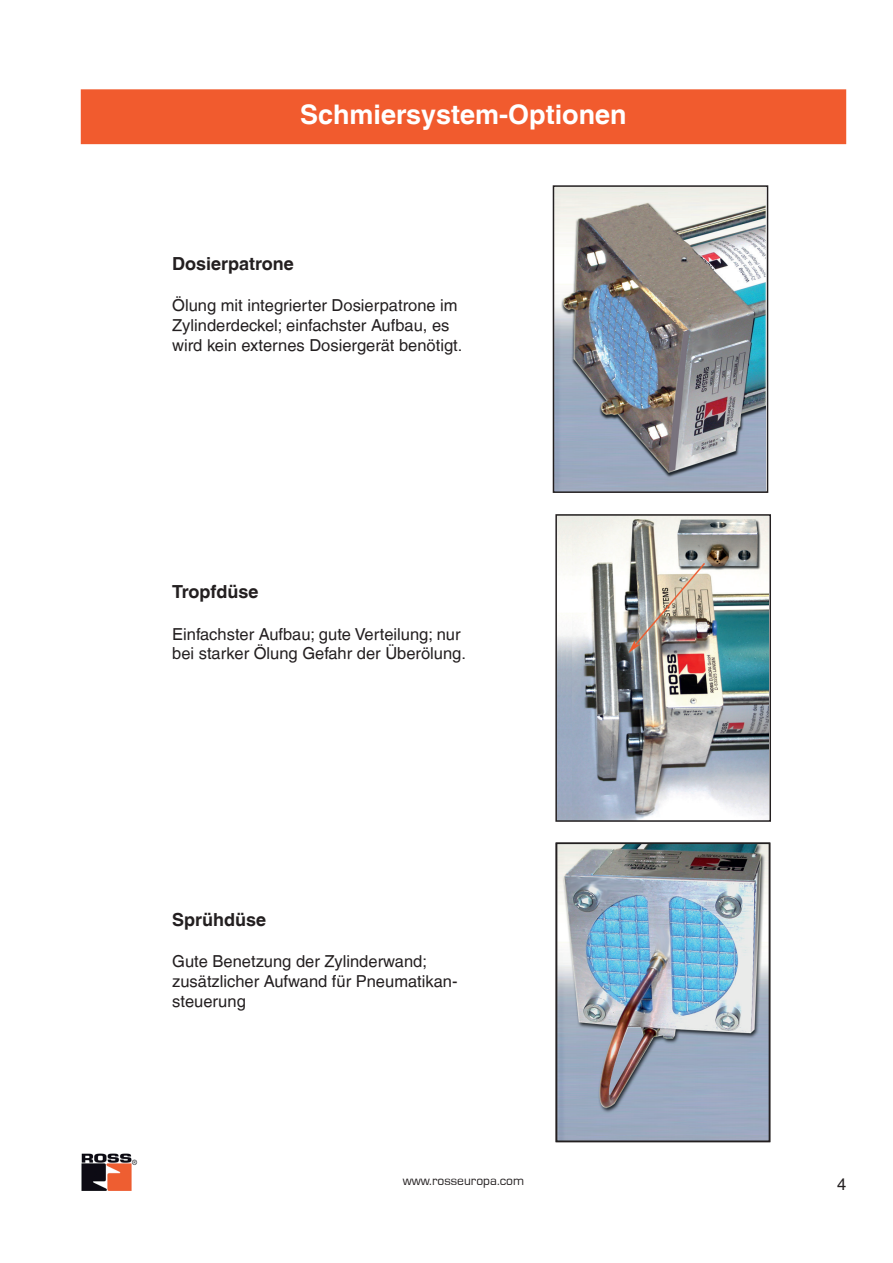
<style>
.page{position:relative;width:893px;height:1263px;background:#fff}
.page>*{position:absolute;margin:0;border:0;box-sizing:border-box;transform-origin:0 0}
.t1{font:700 27px "Helvetica LT";color:#fff}
.t2{font:700 18px "Helvetica LT";color:#231f20}
.t3{font:16.5px/19.8px "Helvetica LT";color:#231f20}
.t4{font:13.5px "Eurostile T";color:#231f20}
</style>
<div class="page">
<img style="left:81px;top:1153px;width:56px;height:38px">
<div style="left:81px;top:89px;width:765px;height:55px;background:#f15b2e;border:3px solid #f15b2e"></div>
<img style="left:559px;top:845px;width:208px;height:294px">
<div style="left:555px;top:842px;width:215px;height:300px;border:2px solid #231f20"></div>
<img style="left:558px;top:517px;width:210px;height:302px">
<div style="left:555px;top:514px;width:216px;height:308px;border:2px solid #231f20"></div>
<img style="left:556px;top:188px;width:209px;height:302px">
<div style="left:553px;top:185px;width:215px;height:308px;border:2px solid #231f20"></div>
<h1 class="t1" style="left:300px;top:98px;width:328px">Schmiersystem-Optionen</h1>
<p class="t2" style="left:172px;top:252px;width:123px">Dosierpatrone</p>
<p class="t3" style="left:172px;top:295px;width:292px">Ölung mit integrierter Dosierpatrone im<br>Zylinderdeckel; einfachster Aufbau, es wird kein externes Dosiergerät benötigt.</p>
<p class="t2" style="left:172px;top:581px;width:88px">Tropfdüse</p>
<p class="t3" style="left:172px;top:624px;width:295px">Einfachster Aufbau; gute Verteilung; nur bei starker Ölung Gefahr der Überölung.</p>
<p class="t2" style="left:172px;top:909px;width:96px">Sprühdüse</p>
<p class="t3" style="left:172px;top:952px;width:287px">Gute Benetzung der Zylinderwand; zusätzlicher Aufwand für Pneumatikan&shy;steuerung</p>
<p class="t4" style="left:403px;top:1173px;width:123px">www.rosseuropa.com</p>
<p class="t3" style="left:837px;top:1174px;width:11px">4</p>
</div>
